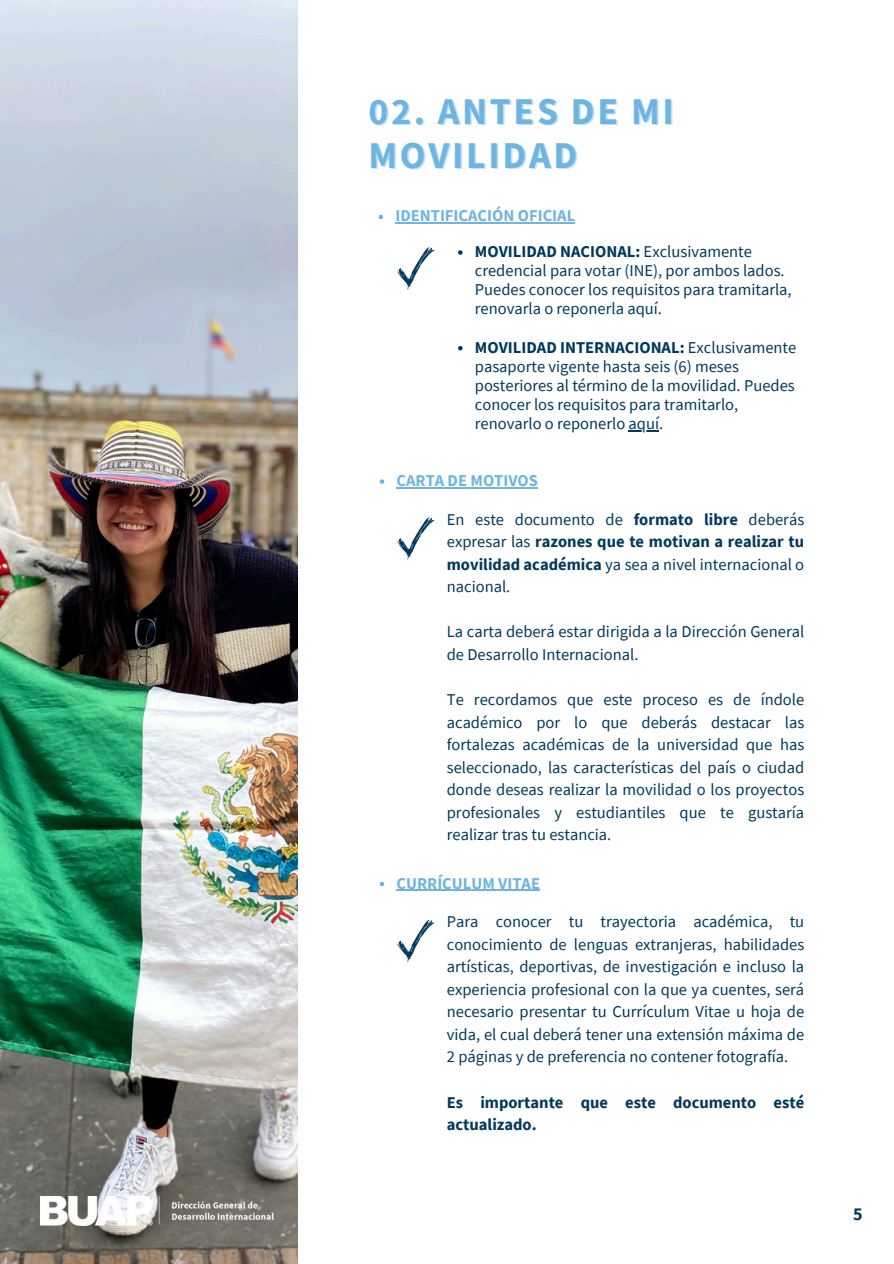
<style>
.page{position:relative;width:894px;height:1264px;background:#fff}
.page>*{position:absolute;margin:0;border:0;box-sizing:border-box;transform-origin:0 0}
.t1{font:700 37.8px "Source Sans Pro";letter-spacing:.07em;color:#6fb5e1}
.t2{font:700 18px "Source Sans Pro";color:#01395e}
.t3{font:16.5px/22.5px "Source Sans Pro";color:#01395e;text-align:justify}
.t4{font:700 16.5px "Source Sans Pro";color:#6fb5e1}
.t5{font:700 16.5px/22.5px "Source Sans Pro";color:#01395e}
.s1{font-weight:700}
</style>
<div class="page">
<img style="left:0;top:0;width:297px;height:1263px">
<svg style="left:458px;top:250px;width:4px;height:5px"></svg>
<svg style="left:458px;top:346px;width:4px;height:4px"></svg>
<hr style="left:628px;top:430px;width:31px;height:1px;background:#01395e">
<svg style="left:378px;top:215px;width:5px;height:4px"></svg>
<hr style="left:395px;top:222px;width:180px;height:2px;background:#6fb5e1">
<svg style="left:397px;top:247px;width:37px;height:42px"></svg>
<svg style="left:379px;top:479px;width:5px;height:5px"></svg>
<hr style="left:396px;top:487px;width:142px;height:1px;background:#6fb5e1">
<svg style="left:379px;top:881px;width:5px;height:5px"></svg>
<hr style="left:396px;top:889px;width:144px;height:1px;background:#6fb5e1">
<svg style="left:397px;top:517px;width:37px;height:42px"></svg>
<svg style="left:397px;top:920px;width:37px;height:41px"></svg>
<img style="left:41px;top:1196px;width:233px;height:29px">
<p class="t1" style="left:368px;top:86px;width:307px">02. ANTES DE MI</p>
<p class="t1" style="left:368px;top:130px;width:210px">MOVILIDAD</p>
<p class="t4" style="left:395px;top:205px;width:181px">IDENTIFICACIÓN OFICIAL</p>
<p class="t3" style="left:474px;top:241px;width:318px;line-height:19.2px;text-align:left"><span class="s1">MOVILIDAD NACIONAL:</span> Exclusivamente credencial para votar (INE), por ambos lados.<br>Puedes conocer los requisitos para tramitarla, renovarla o reponerla aquí.</p>
<p class="t3" style="left:474px;top:337px;width:323px;line-height:19.2px;text-align:left"><span class="s1">MOVILIDAD INTERNACIONAL:</span> Exclusivamente pasaporte vigente hasta seis (6) meses posteriores al término de la movilidad. Puedes conocer los requisitos para tramitarlo, renovarlo o reponerlo aquí.</p>
<p class="t4" style="left:396px;top:470px;width:143px">CARTA DE MOTIVOS</p>
<p class="t3" style="left:446px;top:508px;width:359px">En este documento de <span class="s1">formato libre</span> deberás expresar las <span class="s1">razones que te motivan a realizar tu movilidad académica</span> ya sea a nivel internacional o nacional.</p>
<h1 class="t3" style="left:446px;top:620px;width:359px">La carta deberá estar dirigida a la Dirección General de Desarrollo Internacional.</h1>
<p class="t3" style="left:446px;top:688px;width:359px">Te recordamos que este proceso es de índole académico por lo que deberás destacar las fortalezas académicas de la universidad que has seleccionado, las características del país o ciudad donde deseas realizar la movilidad o los proyectos profesionales y estudiantiles que te gustaría realizar tras tu estancia.</p>
<p class="t4" style="left:396px;top:872px;width:145px">CURRÍCULUM VITAE</p>
<p class="t3" style="left:446px;top:910px;width:359px">Para conocer tu trayectoria académica, tu conocimiento de lenguas extranjeras, habilidades artísticas, deportivas, de investigación e incluso la experiencia profesional con la que ya cuentes, será necesario presentar tu Currículum Vitae u hoja de vida, el cual deberá tener una extensión máxima de 2 páginas y de preferencia no contener fotografía.</p>
<p class="t5" style="left:446px;top:1090px;width:359px">Es importante que este documento esté actualizado.</p>
<p class="t2" style="left:852px;top:1202px;width:11px">5</p>
</div>
